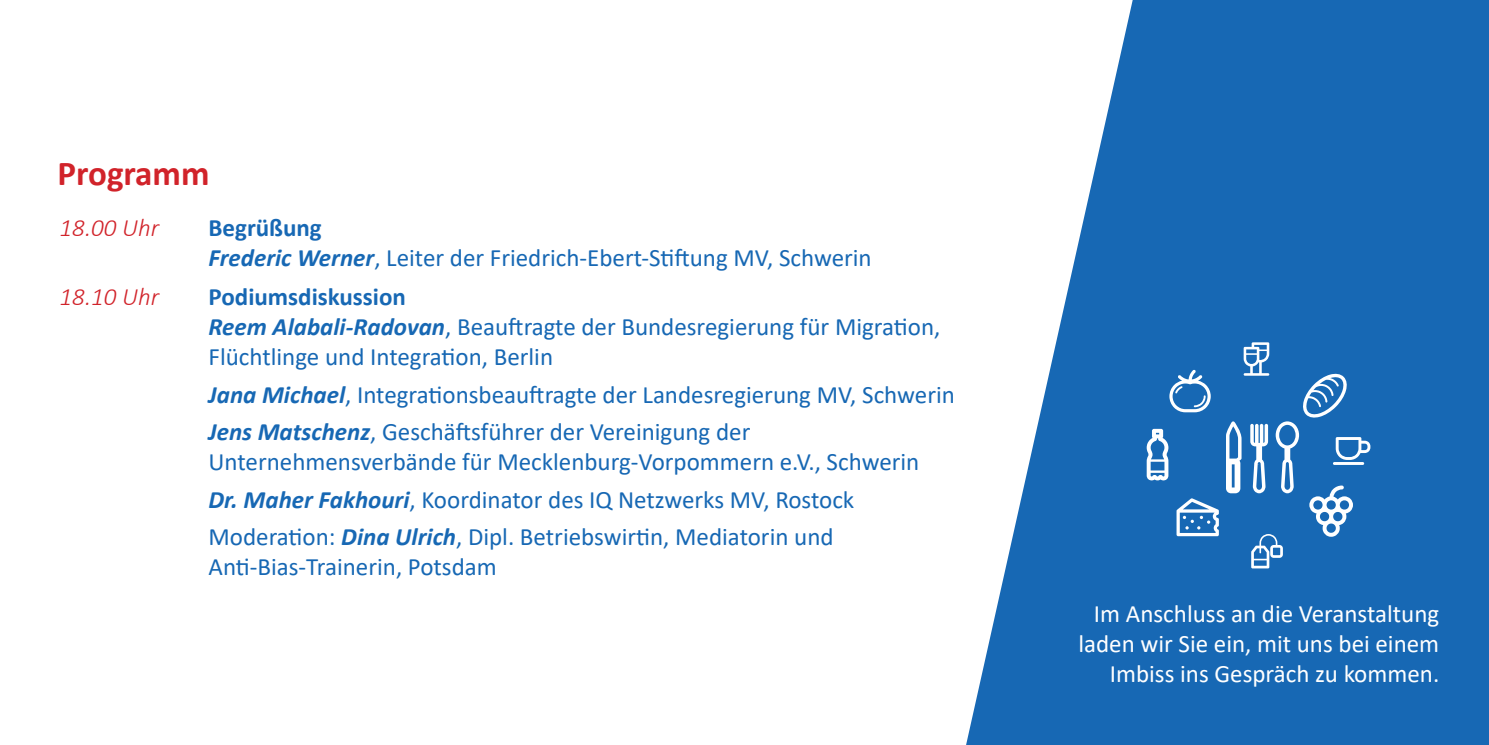
<style>
.page{position:relative;width:1489px;height:745px;background:#fff}
.page>*{position:absolute;margin:0;border:0;box-sizing:border-box;transform-origin:0 0}
.t1{font:700 35px "Calibri";color:#d1232a}
.t2{font:25px/30px "Calibri";color:#1768b4}
.t3{font:25px/30px "Calibri";color:#fff;text-align:right}
.t4{font:700 25px "Calibri";color:#1768b4}
.t5{font:italic 300 25px "Calibri";color:#d1232a}
.s1{font-weight:700;font-style:italic}
</style>
<div class="page">
<svg style="left:966px;top:0;width:522px;height:744px;fill:#1768b4"></svg>
<svg style="left:1176px;top:498px;width:42px;height:38px"></svg>
<svg style="left:1169px;top:369px;width:41px;height:43px"></svg>
<svg style="left:1146px;top:428px;width:22px;height:52px"></svg>
<svg style="left:1225px;top:342px;width:145px;height:226px;background:#357bbd"></svg>
<p class="t1" style="left:58px;top:149px;width:153px">Programm</p>
<p class="t5" style="left:60px;top:212px;width:101px">18.00 Uhr</p>
<p class="t4" style="left:208px;top:210px;width:115px">Begrüßung</p>
<p class="t2" style="left:208px;top:242px;width:664px"><span class="s1">Frederic Werner</span>, Leiter der Friedrich-Ebert-Stiftung MV, Schwerin</p>
<p class="t5" style="left:60px;top:281px;width:101px">18.10 Uhr</p>
<p class="t4" style="left:208px;top:279px;width:199px">Podiumsdiskussion</p>
<p class="t2" style="left:208px;top:311px;width:733px"><span class="s1">Reem Alabali-Radovan</span>, Beauftragte der Bundesregierung für Migration,<br>Flüchtlinge und Integration, Berlin</p>
<p class="t2" style="left:208px;top:378px;width:747px"><span class="s1">Jana Michael</span>, Integrationsbeauftragte der Landesregierung MV, Schwerin</p>
<p class="t2" style="left:208px;top:416px;width:712px"><span class="s1">Jens Matschenz</span>, Geschäftsführer der Vereinigung der<br>Unternehmensverbände für Mecklenburg-Vorpommern e.V., Schwerin</p>
<p class="t2" style="left:208px;top:483px;width:647px"><span class="s1">Dr. Maher Fakhouri</span>, Koordinator des IQ Netzwerks MV, Rostock</p>
<p class="t2" style="left:208px;top:521px;width:626px">Moderation: <span class="s1">Dina Ulrich</span>, Dipl. Betriebswirtin, Mediatorin und<br>Anti-Bias-Trainerin, Potsdam</p>
<p class="t3" style="left:1078px;top:597px;width:362px">Im Anschluss an die Veranstaltung laden wir Sie ein, mit uns bei einem<br>Imbiss ins Gespräch zu kommen.</p>
</div>
